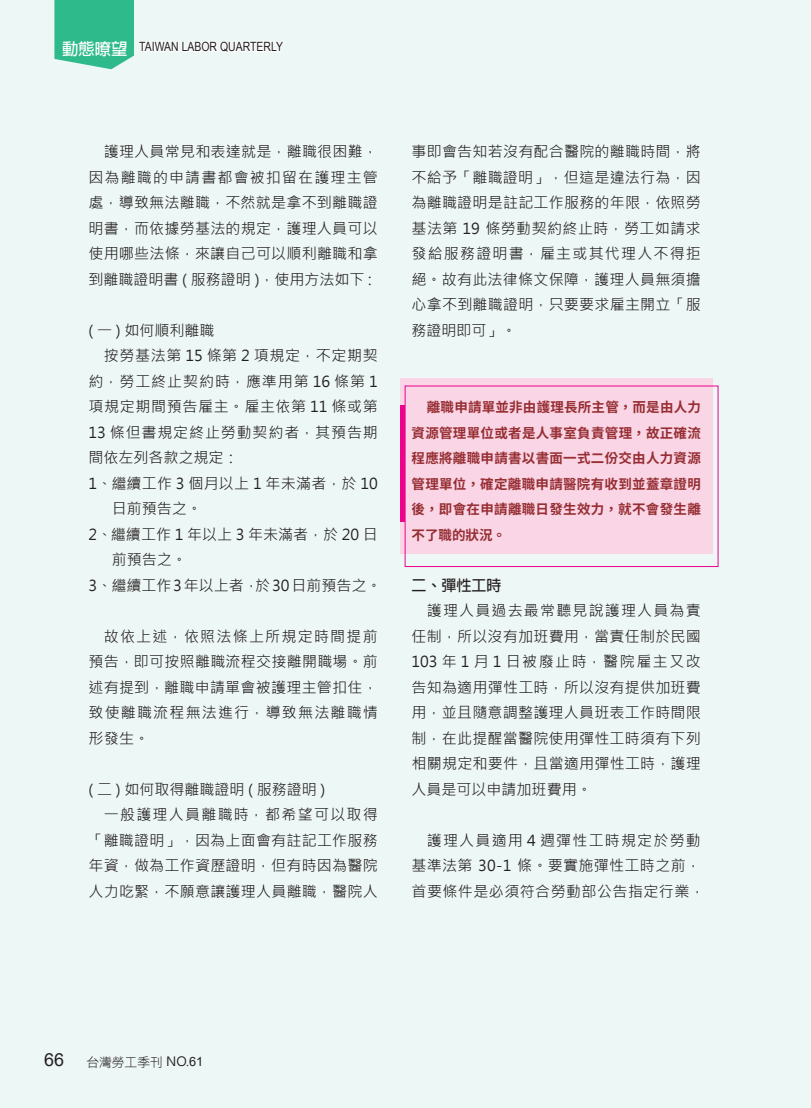
<style>
.page{position:relative;width:811px;height:1108px;background:#fff}
.page>*{position:absolute;margin:0;border:0;box-sizing:border-box;transform-origin:0 0}
.t1{font:15px/25.5px "Microsoft Jheng Hei";letter-spacing:.015em;color:#231f20;text-align:justify}
.t2{font:15px "Microsoft Jheng Hei";letter-spacing:.06em;color:#231f20}
.t3{font:15px "Microsoft Jheng Hei";letter-spacing:.04em;color:#231f20}
.t4{font:15px "Microsoft Jheng Hei";letter-spacing:.055em;color:#231f20}
.t5{font:15px "Microsoft Jheng Hei";letter-spacing:.045em;color:#231f20}
.t6{font:15px "Microsoft Jheng Hei";letter-spacing:.085em;color:#231f20}
.t7{font:700 15px "Adobe Fan Heiti Std";color:#231f20}
.t8{font:700 13.5px/25.5px "Noto Sans CJ Ktc";letter-spacing:.02em;color:#962e33;text-align:justify}
.t9{font:12.75px "Arial Narrow";color:#231f20}
.t10{font:12.75px "DF Hei Lt HK BF";color:#231f20}
.s1{font-family:"Adobe Fan Heiti Std";font-weight:700;font-size:16.5px;color:#fff}
.s2{font-family:"Arial";font-size:18px}
.s3{font-family:"Microsoft Jheng Hei"}
.s4{font-family:"Arial"}
</style>
<div class="page">
<div style="left:0;top:0;width:810px;height:1108px;background:#edf7f5"></div>
<div style="left:400px;top:378px;width:312px;height:176px;background:#fad5e5"></div>
<div style="left:405px;top:386px;width:313px;height:181px;border:1px solid #ed028c"></div>
<div style="left:400px;top:405px;width:5px;height:117px;background:#ed028c"></div>
<svg style="left:54px;top:0;width:230px;height:69px"></svg>
<p class="t9" style="left:62px;top:37px;width:223px"><span class="s1">動態暸望</span> TAIWAN LABOR QUARTERLY</p>
<p class="t1" style="left:88px;top:139px;width:291px;text-indent:15px">護理人員常見和表達就是，離職很困難，因為離職的申請書都會被扣留在護理主管處，導致無法離職，不然就是拿不到離職證明書，而依據勞基法的規定，護理人員可以使用哪些法條，來讓自己可以順利離職和拿到離職證明書 ( 服務證明 )，使用方法如下 :</p>
<p class="t1" style="left:88px;top:317px;width:127px">( 一 ) 如何順利離職</p>
<p class="t5" style="left:104px;top:346px;width:275px">按勞基法第 15 條第 2 項規定，不定期契</p>
<p class="t2" style="left:88px;top:372px;width:291px">約，勞工終止契約時，應準用第 16 條第 1</p>
<p class="t3" style="left:88px;top:397px;width:291px">項規定期間預告雇主。雇主依第 11 條或第</p>
<p class="t4" style="left:88px;top:423px;width:291px">13 條但書規定終止勞動契約者，其預告期</p>
<p class="t1" style="left:88px;top:445px;width:152px">間依左列各款之規定：</p>
<p class="t1" style="left:88px;top:470px;width:291px">1、繼續工作 3 個月以上 1 年未滿者，於 10</p>
<p class="t1" style="left:112px;top:496px;width:92px">日前預告之。</p>
<p class="t1" style="left:88px;top:521px;width:291px">2、繼續工作 1 年以上 3 年未滿者，於 20 日</p>
<p class="t1" style="left:112px;top:547px;width:77px">前預告之。</p>
<p class="t1" style="left:88px;top:572px;width:294px">3、繼續工作 3 年以上者，於 30 日前預告之。</p>
<p class="t1" style="left:88px;top:623px;width:291px;text-indent:15px">故依上述，依照法條上所規定時間提前預告，即可按照離職流程交接離開職場。前述有提到，離職申請單會被護理主管扣住，致使離職流程無法進行，導致無法離職情形發生。</p>
<p class="t1" style="left:88px;top:776px;width:238px">( 二 ) 如何取得離職證明 ( 服務證明 )</p>
<p class="t6" style="left:104px;top:805px;width:275px">一般護理人員離職時，都希望可以取得</p>
<p class="t1" style="left:88px;top:827px;width:291px">「離職證明」，因為上面會有註記工作服務</p>
<p class="t1" style="left:88px;top:853px;width:291px">年資，做為工作資歷證明，但有時因為醫院</p>
<p class="t1" style="left:88px;top:878px;width:291px">人力吃緊，不願意讓護理人員離職，醫院人</p>
<p class="t1" style="left:411px;top:139px;width:291px">事即會告知若沒有配合醫院的離職時間，將不給予「離職證明」，但這是違法行為，因為離職證明是註記工作服務的年限，依照勞基法第 19 條勞動契約終止時，勞工如請求發給服務證明書，雇主或其代理人不得拒絕。故有此法律條文保障，護理人員無須擔心拿不到離職證明，只要要求雇主開立「服務證明即可」。</p>
<p class="t8" style="left:411px;top:395px;width:291px;text-indent:15px">離職申請單並非由護理長所主管，而是由人力資源管理單位或者是人事室負責管理，故正確流程應將離職申請書以書面一式二份交由人力資源管理單位，確定離職申請醫院有收到並蓋章證明後，即會在申請離職日發生效力，就不會發生離不了職的狀況。</p>
<p class="t7" style="left:411px;top:576px;width:91px">二、彈性工時</p>
<p class="t1" style="left:411px;top:598px;width:291px;text-indent:15px">護理人員過去最常聽見說護理人員為責任制，所以沒有加班費用，當責任制於民國103 年 1 月 1 日被廢止時，醫院雇主又改告知為適用彈性工時，所以沒有提供加班費用，並且隨意調整護理人員班表工作時間限制，在此提醒當醫院使用彈性工時須有下列相關規定和要件，且當適用彈性工時，護理人員是可以申請加班費用。</p>
<p class="t1" style="left:411px;top:827px;width:294px;text-align:left;text-indent:15px">護理人員適用 4 週彈性工時規定於勞動基準法第 30-1 條。要實施彈性工時之前，首要條件是必須符合勞動部公告指定行業，</p>
<p class="t10" style="left:44px;top:1055px;width:160px"><span class="s2">66</span> 台灣勞工季刊 <span class="s3">NO.</span><span class="s4">61</span></p>
</div>
